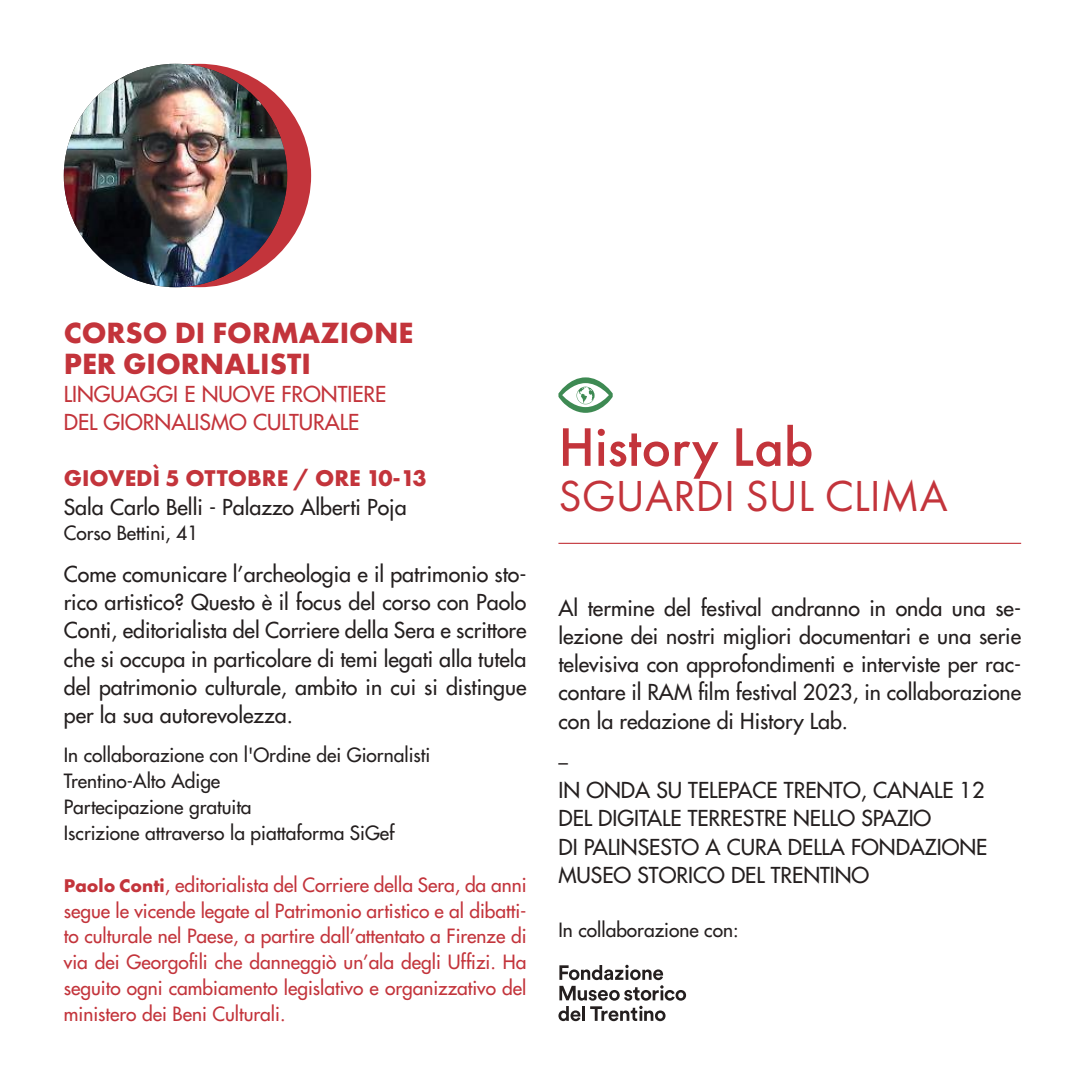
<style>
.page{position:relative;width:1085px;height:1085px;background:#fff}
.page>*{position:absolute;margin:0;border:0;box-sizing:border-box;transform-origin:0 0}
.t1{font:500 56.25px "Futura PT";color:#c3343b}
.t2{font:45px "Futura PT";color:#c3343b}
.t3{font:700 30.38px/30.4px "Futura PT";color:#c3343b}
.t4{font:700 23.62px "Futura PT";color:#c3343b}
.t5{font:500 21.38px/28.1px "Futura Std";color:#241f1f;text-align:justify}
.t6{font:500 21.38px/28.1px "Futura Std";color:#c3343b}
.t7{font:500 19.12px/25.9px "Futura Std";color:#c3343b;text-align:justify}
.t8{font:500 19.12px/25.9px "Futura Std";color:#241f1f}
.s1{font-family:"Futura PT";font-weight:700}
</style>
<div class="page">
<hr style="left:1084px;top:542px;width:1px;height:542px;background:#ebeaea">
<svg style="left:558px;top:377px;width:54px;height:36px"></svg>
<hr style="left:558px;top:542px;width:462px;height:2px;background:#c3343b">
<svg style="left:559px;top:964px;width:104px;height:15px"></svg>
<svg style="left:558px;top:985px;width:128px;height:35px"></svg>
<div style="left:88px;top:64px;width:223px;height:223px;background:#c3343b;border-radius:50%"></div>
<img style="left:64px;top:64px;width:223px;height:223px;border-radius:112px">
<h3 class="t3" style="left:64px;top:317px;width:351px">CORSO DI FORMAZIONE<br>PER GIORNALISTI</h3>
<p class="t6" style="left:64px;top:380px;width:324px">LINGUAGGI E NUOVE FRONTIERE<br>DEL GIORNALISMO CULTURALE</p>
<p class="t4" style="left:64px;top:463px;width:364px">GIOVEDÌ 5 OTTOBRE / ORE 10-13</p>
<p class="t5" style="left:64px;top:492px;width:344px">Sala Carlo Belli - Palazzo Alberti Poja</p>
<p class="t8" style="left:64px;top:520px;width:136px">Corso Bettini, 41</p>
<p class="t5" style="left:64px;top:560px;width:464px">Come comunicare l’archeologia e il patrimonio sto&shy;rico artistico? Questo è il focus del corso con Paolo Conti, editorialista del Corriere della Sera e scrittore che si occupa in particolare di temi legati alla tutela del patrimonio culturale, ambito in cui si distingue per la sua autorevolezza.</p>
<p class="t8" style="left:64px;top:742px;width:368px">In collaborazione con l'Ordine dei Giornalisti Trentino-Alto Adige<br>Partecipazione gratuita<br>Iscrizione attraverso la piattaforma SiGef</p>
<p class="t7" style="left:64px;top:871px;width:464px"><span class="s1">Paolo Conti</span>, editorialista del Corriere della Sera, da anni segue le vicende legate al Patrimonio artistico e al dibatti&shy;to culturale nel Paese, a partire dall’attentato a Firenze di via dei Georgofili che danneggiò un’ala degli Uffizi. Ha seguito ogni cambiamento legislativo e organizzativo del ministero dei Beni Culturali.</p>
<h1 class="t1" style="left:558px;top:413px;width:257px">History Lab</h1>
<h2 class="t2" style="left:558px;top:469px;width:391px">SGUARDI SUL CLIMA</h2>
<p class="t5" style="left:558px;top:594px;width:464px">Al termine del festival andranno in onda una se&shy;lezione dei nostri migliori documentari e una serie televisiva con approfondimenti e interviste per rac&shy;contare il RAM film festival 2023, in collaborazione con la redazione di History Lab.</p>
<p class="t8" style="left:558px;top:750px;width:11px">–</p>
<p class="t5" style="left:558px;top:776px;width:430px;text-align:left">IN ONDA SU TELEPACE TRENTO, CANALE 12<br>DEL DIGITALE TERRESTRE NELLO SPAZIO<br>DI PALINSESTO A CURA DELLA FONDAZIONE MUSEO STORICO DEL TRENTINO</p>
<p class="t8" style="left:558px;top:916px;width:181px">In collaborazione con:</p>
</div>
